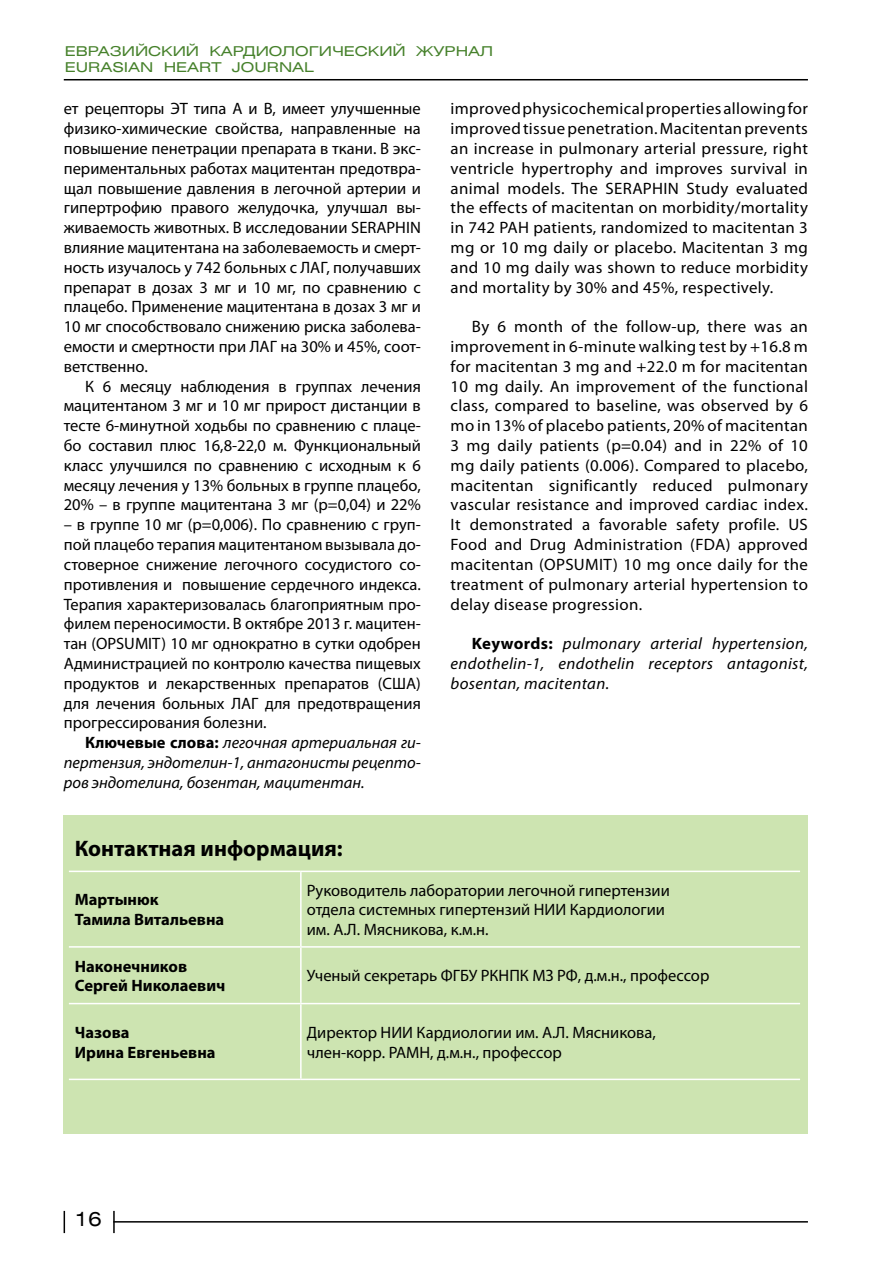
<style>
.page{position:relative;width:893px;height:1263px;background:#fff}
.page>*{position:absolute;margin:0;border:0;box-sizing:border-box;transform-origin:0 0}
.t1{font:700 22.5px "Myriad Pro";color:#000}
.t2{font:19.5px "Helios Ext";color:#000}
.t3{font:16.5px/19.8px "Myriad Pro";color:#000;text-align:justify}
.t4{font:italic 16.5px/19.8px "Myriad Pro";letter-spacing:.01em;color:#000;text-align:justify}
.t5{font:700 16.5px/19.8px "Myriad Pro";color:#000}
.t6{font:13.5px/16.2px "Helios Ext";color:#46812b;scale:1.14 1}
.s1{font-weight:700;font-style:normal}
</style>
<div class="page">
<hr style="left:113px;top:1221px;width:695px;height:1px;background:#000">
<hr style="left:64px;top:79px;width:744px;height:1px;background:#000">
<hr style="left:113px;top:1211px;width:2px;height:22px;background:#000">
<svg style="left:64px;top:1211px;width:1px;height:22px"></svg>
<div style="left:64px;top:815px;width:744px;height:319px;background:#cde4b1"></div>
<hr style="left:300px;top:872px;width:2px;height:74px;background:#fff">
<hr style="left:300px;top:948px;width:2px;height:55px;background:#fff">
<hr style="left:300px;top:1004px;width:2px;height:75px;background:#fff">
<hr style="left:69px;top:871px;width:232px;height:1px;background:#fff">
<hr style="left:301px;top:871px;width:499px;height:1px;background:#fff">
<hr style="left:69px;top:946px;width:232px;height:2px;background:#fff">
<hr style="left:301px;top:946px;width:499px;height:2px;background:#fff">
<hr style="left:69px;top:1003px;width:232px;height:1px;background:#fff">
<hr style="left:301px;top:1003px;width:499px;height:1px;background:#fff">
<hr style="left:69px;top:1079px;width:232px;height:1px;background:#fff">
<hr style="left:301px;top:1079px;width:499px;height:1px;background:#fff">
<p class="t6" style="left:65px;top:43px;width:377px">Евразийский кардиологический журнал<br>EURASIAN HEART JOURNAL</p>
<p class="t3" style="left:64px;top:99px;width:359px">ет рецепторы ЭТ типа А и В, имеет улучшенные физико-химические свойства, направленные на повышение пенетрации препарата в ткани. В экс&shy;периментальных работах мацитентан предотвра&shy;щал повышение давления в легочной артерии и гипертрофию правого желудочка, улучшал вы&shy;живаемость животных. В исследовании SERAPHIN влияние мацитентана на заболеваемость и смерт&shy;ность изучалось у 742 больных с ЛАГ, получавших препарат в дозах 3 мг и 10 мг, по сравнению с плацебо. Применение мацитентана в дозах 3 мг и 10 мг способствовало снижению риска заболева&shy;емости и смертности при ЛАГ на 30% и 45%, соот&shy;ветственно.</p>
<p class="t3" style="left:64px;top:377px;width:359px;text-indent:21px">К 6 месяцу наблюдения в группах лечения мацитентаном 3 мг и 10 мг прирост дистанции в тесте 6-минутной ходьбы по сравнению с плаце&shy;бо составил плюс 16,8-22,0 м. Функциональный класс улучшился по сравнению с исходным к 6 месяцу лечения у 13% больных в группе плацебо, 20% – в группе мацитентана 3 мг (р=0,04) и 22%</p>
<p class="t3" style="left:64px;top:515px;width:359px">– в группе 10 мг (р=0,006). По сравнению с груп&shy;пой плацебо терапия мацитентаном вызывала до&shy;стоверное снижение легочного сосудистого со&shy;противления и повышение сердечного индекса.<br>Терапия характеризовалась благоприятным про&shy;филем переносимости. В октябре 2013 г. мацитен&shy;тан (OPSUMIT) 10 мг однократно в сутки одобрен Администрацией по контролю качества пищевых продуктов и лекарственных препаратов (США) для лечения больных ЛАГ для предотвращения прогрессирования болезни.</p>
<p class="t4" style="left:64px;top:733px;width:359px;text-indent:21px"><span class="s1">Ключевые слова:</span> легочная артериальная ги&shy;пертензия, эндотелин-1, антагонисты рецепто&shy;ров эндотелина, бозентан, мацитентан.</p>
<p class="t3" style="left:451px;top:99px;width:359px">improved physicochemical properties allowing for improved tissue penetration. Macitentan prevents an increase in pulmonary arterial pressure, right ventricle hypertrophy and improves survival in animal models. The SERAPHIN Study evaluated the effects of macitentan on morbidity/mortality in 742 PAH patients, randomized to macitentan 3 mg or 10 mg daily or placebo. Macitentan 3 mg and 10 mg daily was shown to reduce morbidity and mortality by 30% and 45%, respectively.</p>
<p class="t3" style="left:451px;top:317px;width:359px;text-indent:21px">By 6 month of the follow-up, there was an improvement in 6-minute walking test by +16.8 m for macitentan 3 mg and +22.0 m for macitentan 10 mg daily. An improvement of the functional class, compared to baseline, was observed by 6 mo in 13% of placebo patients, 20% of macitentan 3 mg daily patients (p=0.04) and in 22% of 10 mg daily patients (0.006). Compared to placebo, macitentan significantly reduced pulmonary vascular resistance and improved cardiac index.<br>It demonstrated a favorable safety profile. US Food and Drug Administration (FDA) approved macitentan (OPSUMIT) 10 mg once daily for the treatment of pulmonary arterial hypertension to delay disease progression.</p>
<p class="t4" style="left:451px;top:634px;width:359px;text-indent:21px"><span class="s1">Keywords:</span> pulmonary arterial hypertension, endothelin-1, endothelin receptors antagonist, bosentan, macitentan.</p>
<h1 class="t1" style="left:75px;top:836px;width:269px">Контактная информация:</h1>
<p class="t5" style="left:75px;top:890px;width:151px">Мартынюк<br>Тамила Витальевна</p>
<p class="t3" style="left:307px;top:880px;width:365px;text-align:left">Руководитель лаборатории легочной гипертензии отдела системных гипертензий НИИ Кардиологии им. А.Л. Мясникова, к.м.н.</p>
<p class="t5" style="left:75px;top:956px;width:152px">Наконечников<br>Сергей Николаевич</p>
<p class="t3" style="left:307px;top:966px;width:404px">Ученый секретарь ФГБУ РКНПК МЗ РФ, д.м.н., профессор</p>
<p class="t5" style="left:75px;top:1022px;width:142px">Чазова<br>Ирина Евгеньевна</p>
<p class="t3" style="left:307px;top:1023px;width:351px">Директор НИИ Кардиологии им. А.Л. Мясникова, член-корр. РАМН, д.м.н., профессор</p>
<p class="t2" style="left:75px;top:1207px;width:28px">16</p>
</div>
